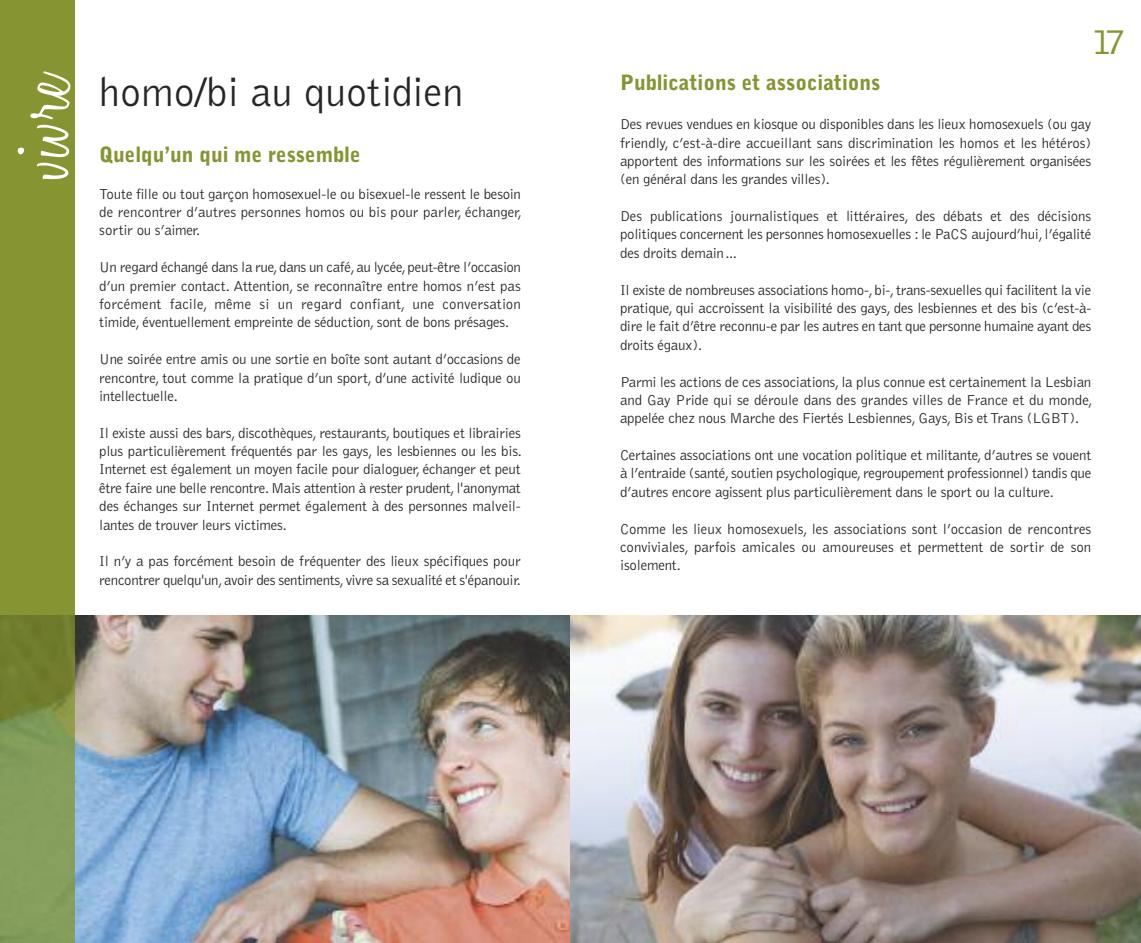
<style>
.page{position:relative;width:1141px;height:943px;background:#fff}
.page>*{position:absolute;margin:0;border:0;box-sizing:border-box;transform-origin:0 0}
.t1{font:300 87.5px "Honey Script";color:#fff;scale:1.2 1}
.t2{font:300 42px "Bell Gothic";color:#272627}
.t3{font:300 38.5px "Bell Gothic";color:#869532}
.t4{font:900 21px "Bell Gothic";color:#869532}
.t5{font:300 14.88px/18.4px "Bell Gothic";letter-spacing:-.015em;color:#272627;text-align:justify}
</style>
<div class="page">
<img style="left:74px;top:615px;width:496px;height:328px">
<img style="left:570px;top:615px;width:571px;height:328px">
<div style="left:0;top:0;width:74px;height:615px;background:#869532"></div>
<img style="left:0;top:615px;width:74px;height:328px">
<h1 class="t1" style="left:-11px;top:180px;width:93px;rotate:-90deg">vivre</h1>
<h2 class="t2" style="left:99px;top:76px;width:366px">homo/bi au quotidien</h2>
<h3 class="t4" style="left:99px;top:146px;width:263px">Quelqu’un qui me ressemble</h3>
<p class="t5" style="left:99px;top:185px;width:424px">Toute fille ou tout garçon homosexuel-le ou bisexuel-le ressent le besoin de rencontrer d’autres personnes homos ou bis pour parler, échanger, sortir ou s’aimer.</p>
<p class="t5" style="left:99px;top:259px;width:423px">Un regard échangé dans la rue,dans un café,au lycée,peut-être l’occasion d’un premier contact. Attention, se reconnaître entre homos n’est pas forcément facile, même si un regard confiant, une conversation timide, éventuellement empreinte de séduction, sont de bons présages.</p>
<p class="t5" style="left:99px;top:351px;width:423px">Une soirée entre amis ou une sortie en boîte sont autant d’occasions de rencontre, tout comme la pratique d’un sport, d’une activité ludique ou intellectuelle.</p>
<p class="t5" style="left:99px;top:424px;width:424px">Il existe aussi des bars, discothèques, restaurants, boutiques et librairies plus particulièrement fréquentés par les gays, les lesbiennes ou les bis.<br>Internet est également un moyen facile pour dialoguer, échanger et peut être faire une belle rencontre.Mais attention à rester prudent,l'anonymat des échanges sur Internet permet également à des personnes malveil&shy;lantes de trouver leurs victimes.</p>
<p class="t5" style="left:99px;top:553px;width:423px">Il n’y a pas forcément besoin de fréquenter des lieux spécifiques pour rencontrer quelqu'un,avoir des sentiments,vivre sa sexualité et s'épanouir.</p>
<h3 class="t3" style="left:1091px;top:27px;width:37px">17</h3>
<h3 class="t4" style="left:620px;top:74px;width:262px">Publications et associations</h3>
<p class="t5" style="left:620px;top:116px;width:473px">Des revues vendues en kiosque ou disponibles dans les lieux homosexuels (ou gay friendly, c’est-à-dire accueillant sans discrimination les homos et les hétéros) apportent des informations sur les soirées et les fêtes régulièrement organisées (en général dans les grandes villes).</p>
<p class="t5" style="left:620px;top:208px;width:473px">Des publications journalistiques et littéraires, des débats et des décisions politiques concernent les personnes homosexuelles :le PaCS aujourd’hui,l’égalité des droits demain…</p>
<p class="t5" style="left:620px;top:281px;width:473px">Il existe de nombreuses associations homo-,bi-,trans-sexuelles qui facilitent la vie pratique, qui accroissent la visibilité des gays, des lesbiennes et des bis (c’est-à&shy;dire le fait d’être reconnu-e par les autres en tant que personne humaine ayant des droits égaux).</p>
<p class="t5" style="left:620px;top:373px;width:474px">Parmi les actions de ces associations, la plus connue est certainement la Lesbian and Gay Pride qui se déroule dans des grandes villes de France et du monde, appelée chez nous Marche des Fiertés Lesbiennes, Gays, Bis et Trans (LGBT).</p>
<p class="t5" style="left:620px;top:447px;width:473px">Certaines associations ont une vocation politique et militante, d’autres se vouent à l’entraide (santé,soutien psychologique,regroupement professionnel) tandis que d’autres encore agissent plus particulièrement dans le sport ou la culture.</p>
<p class="t5" style="left:620px;top:520px;width:473px">Comme les lieux homosexuels, les associations sont l’occasion de rencontres conviviales, parfois amicales ou amoureuses et permettent de sortir de son isolement.</p>
</div>
